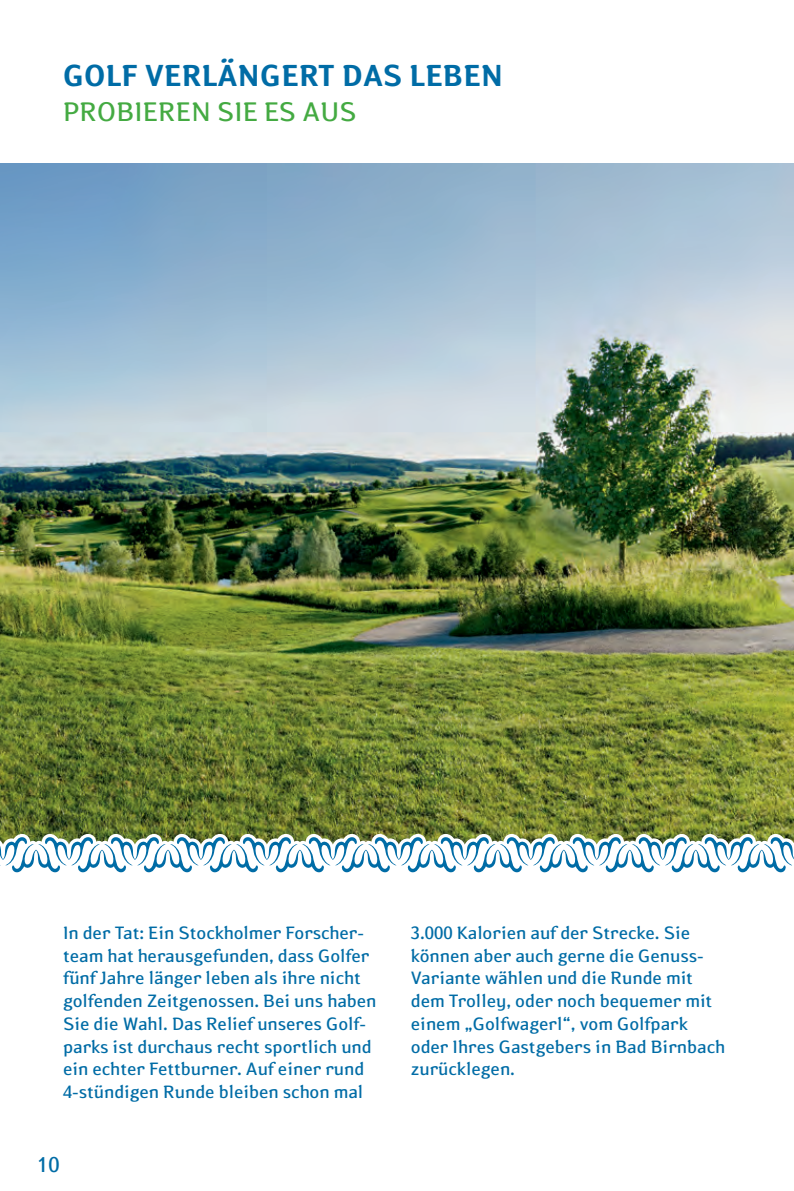
<style>
.page{position:relative;width:794px;height:1191px;background:#fff}
.page>*{position:absolute;margin:0;border:0;box-sizing:border-box;transform-origin:0 0}
.t1{font:700 29.75px "Bad Birnbach Susan";letter-spacing:.01em;color:#006ca6}
.t2{font:26.25px "Bad Birnbach Susan";letter-spacing:.01em;color:#44aa42}
.t3{font:21px "Bad Birnbach Susan";color:#006ca6}
.t4{font:17.5px/22.8px "Bad Birnbach Susan";color:#006ca6}
</style>
<div class="page">
<img style="left:0;top:164px;width:794px;height:670px">
<svg style="left:0;top:834px;width:794px;height:39px"></svg>
<h1 class="t1" style="left:63px;top:56px;width:441px">GOLF VERLÄNGERT DAS LEBEN</h1>
<h2 class="t2" style="left:63px;top:95px;width:295px">PROBIEREN SIE ES AUS</h2>
<p class="t4" style="left:63px;top:921px;width:315px">In der Tat: Ein Stockholmer Forscher&shy;team hat herausgefunden, dass Golfer fünf Jahre länger leben als ihre nicht golfenden Zeitgenossen. Bei uns haben Sie die Wahl. Das Relief unseres Golf&shy;parks ist durchaus recht sportlich und ein echter Fettburner. Auf einer rund 4-stündigen Runde bleiben schon mal</p>
<p class="t4" style="left:411px;top:921px;width:316px">3.000 Kalorien auf der Strecke. Sie können aber auch gerne die Genuss-<br>Variante wählen und die Runde mit dem Trolley, oder noch bequemer mit einem „Golfwagerl“, vom Golfpark oder Ihres Gastgebers in Bad Birnbach zurücklegen.</p>
<p class="t3" style="left:37px;top:1151px;width:24px">10</p>
</div>
